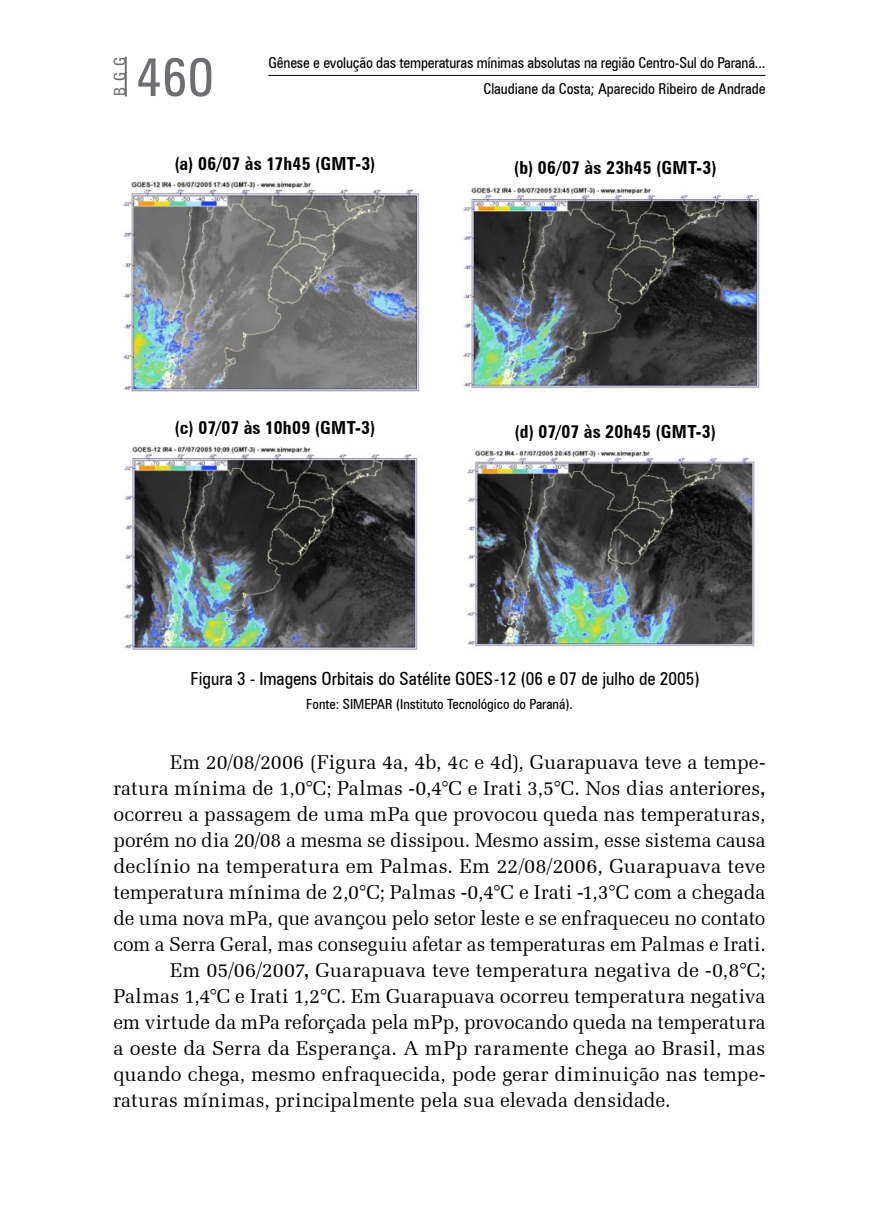
<style>
.page{position:relative;width:879px;height:1219px;background:#fff}
.page>*{position:absolute;margin:0;border:0;box-sizing:border-box;transform-origin:0 0}
.t1{font:condensed 54px "Zurich BT";color:#6d6e71}
.t2{font:20px "Zapf Elliptical 711 BT";letter-spacing:.005em;color:#000}
.t3{font:700 condensed 18px "Zurich BT";letter-spacing:.02em;color:#000}
.t4{font:condensed 18px "Zurich BT";color:#000}
.t5{font:condensed 16px "Zurich BT";color:#6d6e71}
.t6{font:condensed 15px "Zurich BT";letter-spacing:-.01em;color:#000}
.t7{font:condensed 14px "Zurich BT";color:#000}
.s1{font-weight:700}
</style>
<div class="page">
<hr style="left:268px;top:75px;width:497px;height:1px;background:#000">
<hr style="left:125px;top:57px;width:2px;height:39px;background:#6d6e71">
<img style="left:122px;top:181px;width:300px;height:211px">
<img style="left:461px;top:187px;width:299px;height:204px">
<img style="left:124px;top:447px;width:294px;height:207px">
<img style="left:466px;top:451px;width:289px;height:199px">
<p class="t5" style="left:110px;top:96px;width:41px;rotate:-90deg">BGG</p>
<h1 class="t1" style="left:136px;top:44px;width:79px">460</h1>
<p class="t6" style="left:268px;top:54px;width:498px">Gênese e evolução das temperaturas mínimas absolutas na região Centro-Sul do Paraná...</p>
<p class="t6" style="left:483px;top:80px;width:283px">Claudiane da Costa; Aparecido Ribeiro de Andrade</p>
<p class="t3" style="left:174px;top:153px;width:203px">(a) 06/07 às 17h45 (GMT-3)</p>
<p class="t3" style="left:514px;top:157px;width:205px">(b) 06/07 às 23h45 (GMT-3)</p>
<p class="t3" style="left:175px;top:416px;width:202px">(c) 07/07 às 10h09 (GMT-3)</p>
<p class="t3" style="left:514px;top:420px;width:203px">(d) 07/07 às 20h45 (GMT-3)</p>
<p class="t4" style="left:191px;top:668px;width:510px">Figura 3 - Imagens Orbitais do Satélite GOES-12 (06 e 07 de julho de 2005)</p>
<p class="t7" style="left:306px;top:695px;width:268px">Fonte: SIMEPAR (Instituto Tecnológico do Paraná).</p>
<p class="t2" style="left:170px;top:750px;width:597px">Em 20/08/2006 (Figura 4a, 4b, 4c e 4d), Guarapuava teve a tempe-</p>
<p class="t2" style="left:113px;top:776px;width:653px">ratura mínima de 1,0°C; Palmas -0,4°C e Irati 3,5°C. Nos dias anteriores<span class="s1">,</span></p>
<p class="t2" style="left:113px;top:802px;width:653px">ocorreu a passagem de uma mPa que provocou queda nas temperaturas,</p>
<p class="t2" style="left:113px;top:828px;width:653px">porém no dia 20/08 a mesma se dissipou. Mesmo assim, esse sistema causa</p>
<p class="t2" style="left:113px;top:854px;width:653px">declínio na temperatura em Palmas. Em 22/08/2006, Guarapuava teve</p>
<p class="t2" style="left:113px;top:880px;width:653px">temperatura mínima de 2,0°C; Palmas -0,4°C e Irati -1,3°C com a chegada</p>
<p class="t2" style="left:113px;top:906px;width:653px">de uma nova mPa, que avançou pelo setor leste e se enfraqueceu no contato</p>
<p class="t2" style="left:113px;top:932px;width:654px">com a Serra Geral, mas conseguiu afetar as temperaturas em Palmas e Irati.</p>
<p class="t2" style="left:170px;top:958px;width:597px">Em 05/06/2007<span class="s1">,</span> Guarapuava teve temperatura negativa de -0,8°C;</p>
<p class="t2" style="left:113px;top:984px;width:653px">Palmas 1,4°C e Irati 1,2°C. Em Guarapuava ocorreu temperatura negativa</p>
<p class="t2" style="left:113px;top:1010px;width:653px">em virtude da mPa reforçada pela mPp, provocando queda na temperatura</p>
<p class="t2" style="left:113px;top:1036px;width:653px">a oeste da Serra da Esperança. A mPp raramente chega ao Brasil, mas</p>
<p class="t2" style="left:113px;top:1062px;width:653px">quando chega, mesmo enfraquecida, pode gerar diminuição nas tempe-</p>
<p class="t2" style="left:113px;top:1088px;width:559px">raturas mínimas, principalmente pela sua elevada densidade.</p>
</div>
